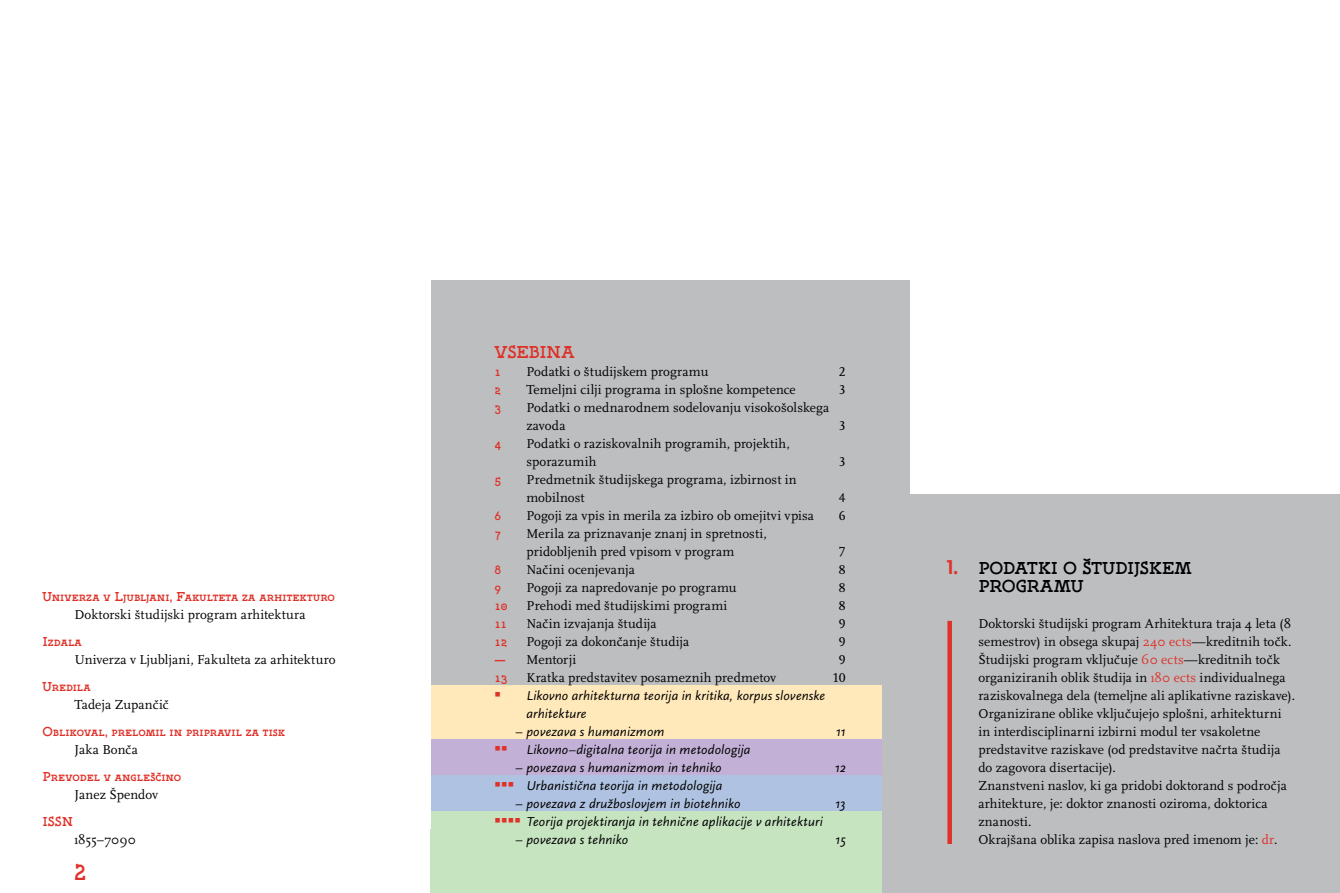
<style>
.page{position:relative;width:1340px;height:893px;background:#fff}
.page>*{position:absolute;margin:0;border:0;box-sizing:border-box;transform-origin:0 0}
.t1{font:22.5px "Arhe Beta ver 21 beta";color:#e03128}
.t2{font:18px/18px "Arhe Beta ver 21 beta";letter-spacing:-.005em;color:#000}
.t3{font:18px "Arhe Beta ver 21 beta";letter-spacing:-.015em;color:#e03128}
.t4{font:13.5px/18px "Scala Pro";letter-spacing:.005em;color:#000}
.t5{font:italic 13.5px/18px "Scala Sans Pro";letter-spacing:.01em;color:#000}
.t6{font:13.5px "Arhe Beta ver 21 beta";letter-spacing:.005em;color:#e03128}
.s1{font-family:"Arhe Beta ver 21 beta";color:#e03128}
.s2{font-family:"Arhe Beta ver 21 beta";font-style:normal;font-size:19.5px;color:#e03128}
.s3{font-family:"Scala Sans Pro";font-weight:700;font-stretch:condensed;font-size:21px;color:#e03128}
.s4{color:#e03128}
</style>
<div class="page">
<div style="left:431px;top:280px;width:478px;height:146px;background:#bcbec0"></div>
<div style="left:431px;top:401px;width:478px;height:96px;background:#bcbec0"></div>
<div style="left:431px;top:473px;width:478px;height:96px;background:#bcbec0"></div>
<div style="left:431px;top:563px;width:478px;height:78px;background:#bcbec0"></div>
<div style="left:431px;top:635px;width:478px;height:78px;background:#bcbec0"></div>
<div style="left:431px;top:671px;width:478px;height:78px;background:#bcbec0"></div>
<div style="left:431px;top:685px;width:478px;height:40px;background:#ffe9ba"></div>
<div style="left:431px;top:726px;width:478px;height:17px;background:#ffe9ba"></div>
<div style="left:431px;top:739px;width:478px;height:24px;background:#c2b0d6"></div>
<div style="left:431px;top:762px;width:478px;height:17px;background:#c2b0d6"></div>
<div style="left:431px;top:775px;width:478px;height:24px;background:#afc2e1"></div>
<div style="left:431px;top:798px;width:478px;height:17px;background:#afc2e1"></div>
<div style="left:431px;top:811px;width:478px;height:24px;background:#c7e4c1"></div>
<div style="left:431px;top:829px;width:478px;height:64px;background:#c7e4c1"></div>
<div style="left:882px;top:494px;width:457px;height:166px;background:#bcbec0"></div>
<div style="left:882px;top:618px;width:457px;height:275px;background:#bcbec0"></div>
<div style="left:947px;top:621px;width:5px;height:223px;background:#e03128"></div>
<p class="t6" style="left:43px;top:588px;width:294px">Univerza v Ljubljani, Fakulteta za arhitekturo</p>
<p class="t4" style="left:74px;top:605px;width:233px">Doktorski študijski program arhitektura</p>
<p class="t6" style="left:43px;top:633px;width:41px">Izdala</p>
<p class="t4" style="left:74px;top:650px;width:263px">Univerza v Ljubljani, Fakulteta za arhitekturo</p>
<p class="t6" style="left:43px;top:678px;width:50px">Uredila</p>
<p class="t4" style="left:74px;top:695px;width:96px">Tadeja Zupančič</p>
<p class="t6" style="left:43px;top:723px;width:244px">Oblikoval, prelomil in pripravil za tisk</p>
<p class="t4" style="left:74px;top:740px;width:65px">Jaka Bonča</p>
<p class="t6" style="left:43px;top:768px;width:140px">Prevodel v angleščino</p>
<p class="t4" style="left:74px;top:785px;width:85px">Janez Špendov</p>
<p class="t6" style="left:43px;top:813px;width:32px">ISSN</p>
<p class="t4" style="left:74px;top:830px;width:63px">1855–7090</p>
<h1 class="t1" style="left:74px;top:859px;width:13px">2</h1>
<h2 class="t3" style="left:494px;top:341px;width:81px">VSEBINA</h2>
<p class="t6" style="left:494px;top:363px;width:8px">1</p>
<p class="t4" style="left:526px;top:362px;width:183px">Podatki o študijskem programu</p>
<p class="t4" style="left:838px;top:362px;width:8px">2</p>
<p class="t6" style="left:494px;top:381px;width:8px">2</p>
<p class="t4" style="left:526px;top:380px;width:271px">Temeljni cilji programa in splošne kompetence</p>
<p class="t4" style="left:838px;top:380px;width:8px">3</p>
<p class="t6" style="left:494px;top:399px;width:8px">3</p>
<p class="t4" style="left:526px;top:398px;width:304px">Podatki o mednarodnem sodelovanju visokošolskega zavoda</p>
<p class="t4" style="left:838px;top:416px;width:8px">3</p>
<p class="t6" style="left:494px;top:435px;width:8px">4</p>
<p class="t4" style="left:526px;top:434px;width:265px">Podatki o raziskovalnih programih, projektih, sporazumih</p>
<p class="t6" style="left:494px;top:471px;width:8px">5</p>
<p class="t4" style="left:526px;top:470px;width:272px">Predmetnik študijskega programa, izbirnost in mobilnost</p>
<p class="t4" style="left:838px;top:452px;width:8px">3</p>
<p class="t4" style="left:838px;top:488px;width:8px">4</p>
<p class="t6" style="left:494px;top:507px;width:8px">6</p>
<p class="t4" style="left:526px;top:506px;width:289px">Pogoji za vpis in merila za izbiro ob omejitvi vpisa</p>
<p class="t4" style="left:838px;top:506px;width:8px">6</p>
<p class="t6" style="left:494px;top:525px;width:8px">7</p>
<p class="t4" style="left:526px;top:524px;width:242px">Merila za priznavanje znanj in spretnosti, pridobljenih pred vpisom v program</p>
<p class="t4" style="left:838px;top:542px;width:8px">7</p>
<p class="t6" style="left:494px;top:561px;width:8px">8</p>
<p class="t4" style="left:526px;top:560px;width:110px">Načini ocenjevanja</p>
<p class="t4" style="left:838px;top:560px;width:8px">8</p>
<p class="t6" style="left:494px;top:579px;width:8px">9</p>
<p class="t4" style="left:526px;top:578px;width:212px">Pogoji za napredovanje po programu</p>
<p class="t4" style="left:838px;top:578px;width:8px">8</p>
<p class="t6" style="left:494px;top:597px;width:15px">10</p>
<p class="t4" style="left:526px;top:596px;width:202px">Prehodi med študijskimi programi</p>
<p class="t4" style="left:838px;top:596px;width:8px">8</p>
<p class="t6" style="left:494px;top:615px;width:14px">11</p>
<p class="t4" style="left:526px;top:614px;width:132px">Način izvajanja študija</p>
<p class="t4" style="left:838px;top:614px;width:8px">9</p>
<p class="t6" style="left:494px;top:633px;width:15px">12</p>
<p class="t4" style="left:526px;top:632px;width:164px">Pogoji za dokončanje študija</p>
<p class="t4" style="left:838px;top:632px;width:8px">9</p>
<p class="t4" style="left:494px;top:650px;width:83px"><span class="s1">—</span> Mentorji</p>
<p class="t4" style="left:838px;top:650px;width:8px">9</p>
<p class="t6" style="left:494px;top:669px;width:15px">13</p>
<p class="t4" style="left:526px;top:668px;width:251px">Kratka predstavitev posameznih predmetov</p>
<p class="t4" style="left:832px;top:668px;width:15px">10</p>
<p class="t5" style="left:526px;top:686px;width:300px;text-indent:-32px"><span class="s2">•</span> Likovno arhitekturna teorija in kritika, korpus slovenske arhitekture</p>
<p class="t5" style="left:515px;top:722px;width:151px">– povezava s humanizmom</p>
<p class="t5" style="left:835px;top:722px;width:11px">11</p>
<p class="t5" style="left:494px;top:740px;width:257px"><span class="s2">••</span> Likovno–digitalna teorija in metodologija</p>
<p class="t5" style="left:515px;top:758px;width:208px">– povezava s humanizmom in tehniko</p>
<p class="t5" style="left:834px;top:758px;width:12px">12</p>
<p class="t5" style="left:494px;top:776px;width:229px"><span class="s2">•••</span> Urbanistična teorija in metodologija</p>
<p class="t5" style="left:515px;top:794px;width:227px">– povezava z družboslovjem in biotehniko</p>
<p class="t5" style="left:835px;top:794px;width:12px">13</p>
<p class="t5" style="left:494px;top:812px;width:330px"><span class="s2">••••</span> Teorija projektiranja in tehnične aplikacije v arhitekturi</p>
<p class="t5" style="left:515px;top:830px;width:114px">– povezava s tehniko</p>
<p class="t5" style="left:835px;top:830px;width:12px">15</p>
<h2 class="t2" style="left:978px;top:559px;width:215px;text-indent:-32px"><span class="s3">1.</span> PODATKI O ŠTUDIJSKEM<br>PROGRAMU</h2>
<p class="t4" style="left:978px;top:614px;width:318px">Doktorski študijski program Arhitektura traja 4 leta (8 semestrov) in obsega skupaj <span class="s4">240 ects</span>—kreditnih točk.<br>Študijski program vključuje <span class="s4">60 ects</span>—kreditnih točk organiziranih oblik študija in <span class="s4">180 ects</span> individualnega raziskovalnega dela (temeljne ali aplikativne raziskave).<br>Organizirane oblike vključujejo splošni, arhitekturni in interdisciplinarni izbirni modul ter vsakoletne predstavitve raziskave (od predstavitve načrta študija do zagovora disertacije).<br>Znanstveni naslov, ki ga pridobi doktorand s področja arhitekture, je: doktor znanosti oziroma, doktorica znanosti.<br>Okrajšana oblika zapisa naslova pred imenom je: <span class="s4">dr</span>.</p>
</div>
